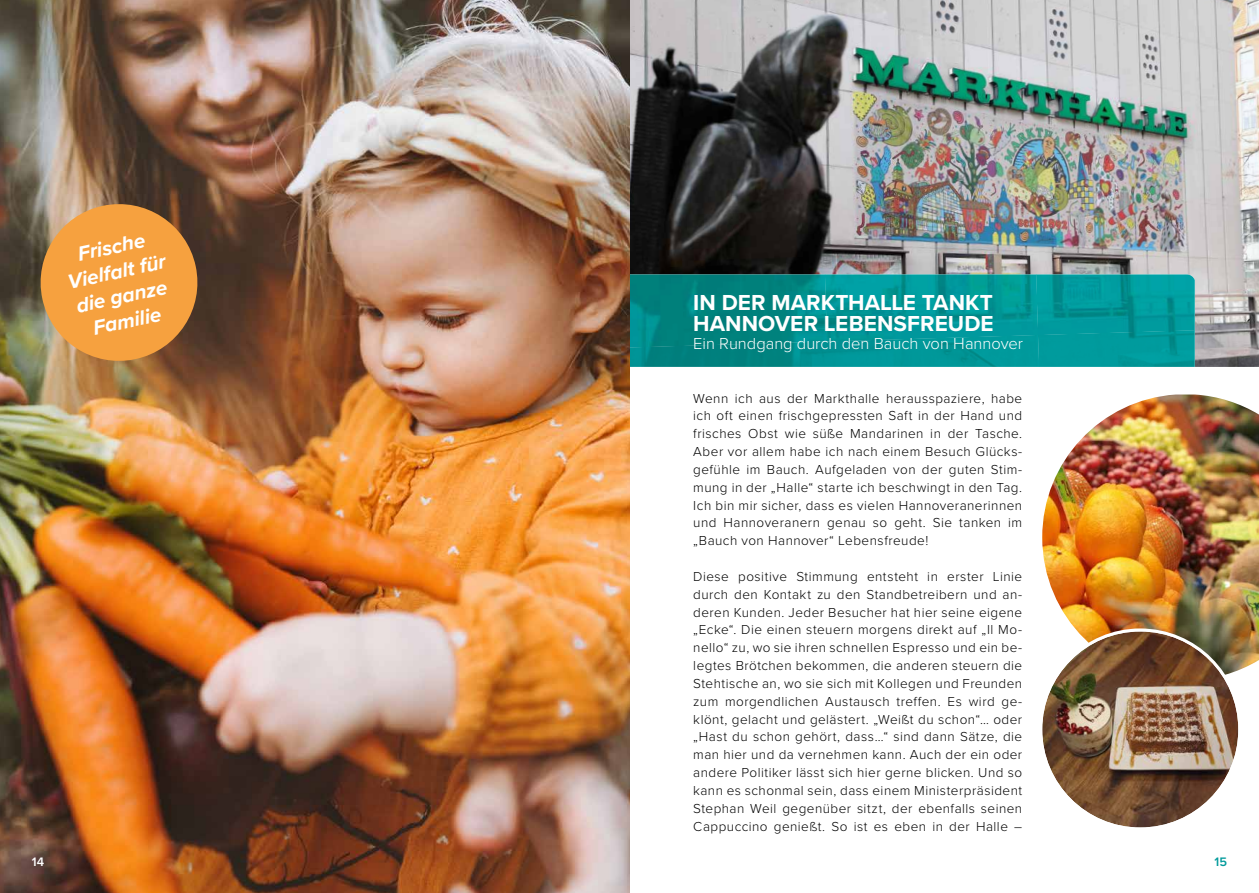
<style>
.page{position:relative;width:1259px;height:893px;background:#fff}
.page>*{position:absolute;margin:0;border:0;box-sizing:border-box;transform-origin:0 0}
.t1{font:700 22.5px/21px "Proxima Nova";letter-spacing:.005em;color:#fff}
.t2{font:italic 700 21px/25.2px "Proxima Nova";color:#fff;text-align:center}
.t3{font:300 16.5px "Proxima Nova";color:#fff}
.t4{font:300 13.5px/17.9px "Proxima Nova";letter-spacing:.035em;color:#000;text-align:justify}
.t5{font:600 12.75px "Proxima Nova";color:#fff}
.t6{font:600 12.75px "Proxima Nova";color:#009a9b}
</style>
<div class="page">
<img style="left:629px;top:0;width:630px;height:367px">
<img style="left:629px;top:274px;width:196px;height:61px">
<img style="left:825px;top:274px;width:211px;height:61px">
<img style="left:1036px;top:274px;width:158px;height:61px">
<img style="left:629px;top:335px;width:409px;height:32px">
<img style="left:1038px;top:330px;width:156px;height:37px">
<img style="left:1042px;top:394px;width:217px;height:281px">
<img style="left:1042px;top:631px;width:196px;height:196px;border-radius:98px">
<img style="left:0;top:0;width:629px;height:893px">
<svg style="left:33px;top:197px;width:172px;height:171px;background:#cc8c43"></svg>
<h2 class="t2" style="left:60px;top:244px;width:101px;rotate:-12deg">Frische<br>Vielfalt für die ganze<br>Familie</h2>
<h1 class="t1" style="left:693px;top:292px;width:302px">IN DER MARKTHALLE TANKT<br>HANNOVER LEBENSFREUDE</h1>
<p class="t3" style="left:693px;top:331px;width:331px">Ein Rundgang durch den Bauch von Hannover</p>
<p class="t4" style="left:693px;top:388px;width:330px">Wenn ich aus der Markthalle herausspaziere, habe ich oft einen frischgepressten Saft in der Hand und frisches Obst wie süße Mandarinen in der Tasche.<br>Aber vor allem habe ich nach einem Besuch Glücks&shy;gefühle im Bauch. Aufgeladen von der guten Stim&shy;mung in der „Halle“ starte ich beschwingt in den Tag.<br>Ich bin mir sicher, dass es vielen Hannoveranerinnen und Hannoveranern genau so geht. Sie tanken im „Bauch von Hannover“ Lebensfreude!</p>
<p class="t4" style="left:693px;top:567px;width:330px">Diese positive Stimmung entsteht in erster Linie durch den Kontakt zu den Standbetreibern und an&shy;deren Kunden. Jeder Besucher hat hier seine eigene „Ecke“. Die einen steuern morgens direkt auf „Il Mo&shy;nello“ zu, wo sie ihren schnellen Espresso und ein be&shy;legtes Brötchen bekommen, die anderen steuern die Stehtische an, wo sie sich mit Kollegen und Freunden zum morgendlichen Austausch treffen. Es wird ge&shy;klönt, gelacht und gelästert. „Weißt du schon“… oder „Hast du schon gehört, dass…“ sind dann Sätze, die man hier und da vernehmen kann. Auch der ein oder andere Politiker lässt sich hier gerne blicken. Und so kann es schonmal sein, dass einem Ministerpräsident Stephan Weil gegenüber sitzt, der ebenfalls seinen Cappuccino genießt. So ist es eben in der Halle –</p>
<p class="t5" style="left:32px;top:852px;width:14px">14</p>
<p class="t6" style="left:1214px;top:852px;width:14px">15</p>
</div>
